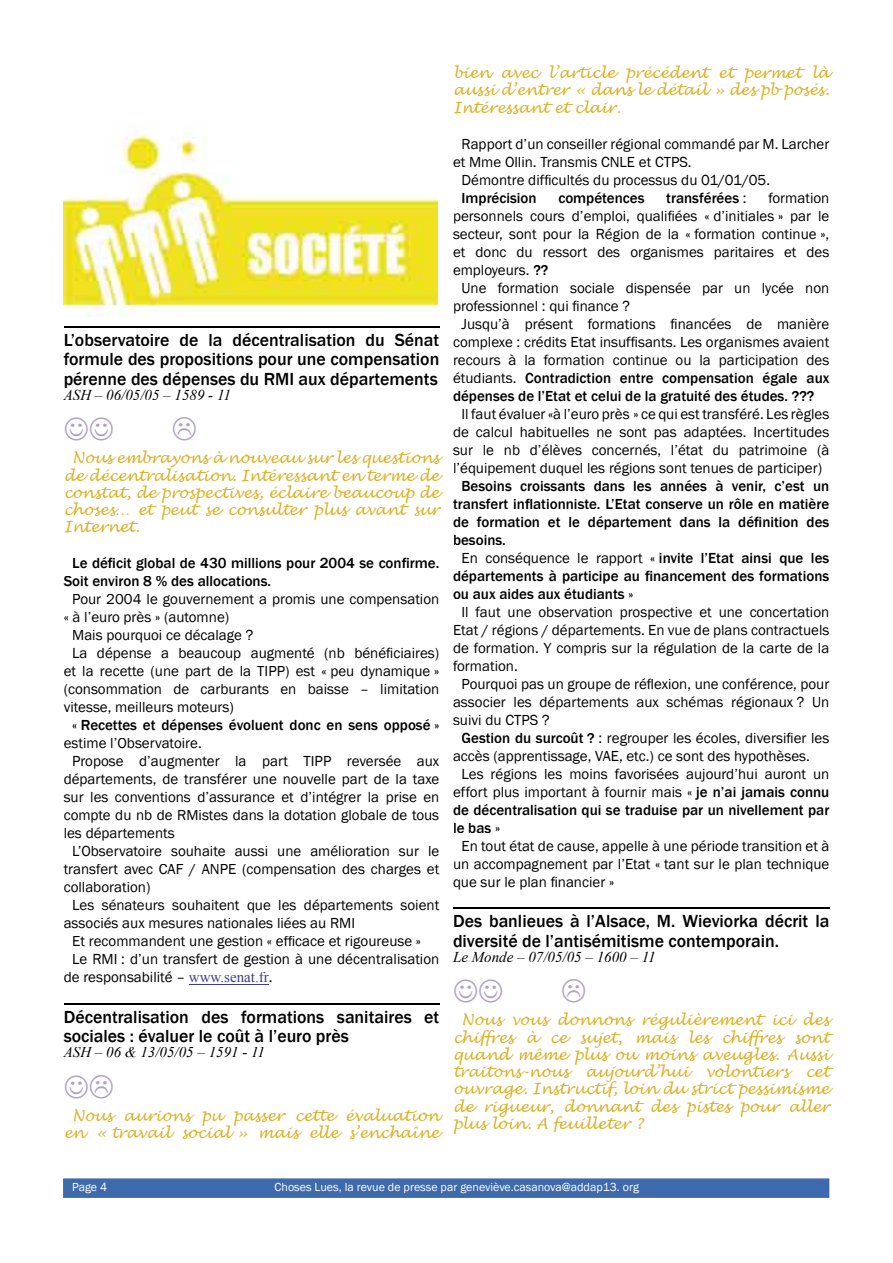
<style>
.page{position:relative;width:893px;height:1263px;background:#fff}
.page>*{position:absolute;margin:0;border:0;box-sizing:border-box;transform-origin:0 0}
.t1{font:500 18px/19.5px "Franklin Gothic";color:#000}
.t2{font:15px/18px "Franklin Gothic";color:#000;text-align:center}
.t3{font:500 15px/18px "Franklin Gothic";color:#000}
.t4{font:italic 15px/17.2px "Lucida Handwriting";color:#dfb024;text-align:justify}
.t5{font:italic 15px "Times New Roman";color:#000}
.t6{font:12px "Franklin Gothic";color:#fff}
.s1{font-family:"Times New Roman";color:#3a3f8e}
.s2{font-weight:400}
.s3{font-weight:500}
</style>
<div class="page">
<div style="left:63px;top:1178px;width:766px;height:20px;background:#3e69ac"></div>
<hr style="left:64px;top:326px;width:375px;height:2px;background:#000">
<hr style="left:64px;top:1003px;width:375px;height:2px;background:#000">
<img style="left:64px;top:126px;width:374px;height:190px">
<hr style="left:189px;top:984px;width:80px;height:1px;background:#3a3f8e">
<hr style="left:453px;top:908px;width:376px;height:1px;background:#000">
<p class="t1" style="left:64px;top:330px;width:377px;text-align:justify">L’observatoire de la décentralisation du Sénat formule des propositions pour une compensation pérenne des dépenses du RMI aux départements</p>
<p class="t5" style="left:64px;top:384px;width:169px">ASH – 06/05/05 – 1589 - 11</p>
<p class="t4" style="left:64px;top:450px;width:377px;text-indent:9px">Nous embrayons à nouveau sur les questions de décentralisation. Intéressant en terme de constat, de prospectives, éclaire beaucoup de choses… et peut se consulter plus avant sur Internet.</p>
<p class="t3" style="left:64px;top:555px;width:377px;text-indent:9px">Le déficit global de 430 millions pour 2004 se confirme.<br>Soit environ 8 % des allocations.</p>
<p class="t2" style="left:72px;top:591px;width:369px">Pour 2004 le gouvernement a promis une compensation</p>
<p class="t2" style="left:64px;top:609px;width:167px">« à l’euro près » (automne)</p>
<p class="t2" style="left:72px;top:627px;width:183px">Mais pourquoi ce décalage ?</p>
<p class="t2" style="left:72px;top:645px;width:369px">La dépense a beaucoup augmenté (nb bénéficiaires)</p>
<p class="t2" style="left:64px;top:663px;width:377px">et la recette (une part de la TIPP) est « peu dynamique »</p>
<p class="t2" style="left:64px;top:681px;width:377px">(consommation de carburants en baisse – limitation</p>
<p class="t2" style="left:64px;top:699px;width:172px">vitesse, meilleurs moteurs)</p>
<p class="t3" style="left:72px;top:717px;width:369px">« Recettes et dépenses évoluent donc en sens opposé »</p>
<p class="t2" style="left:64px;top:735px;width:140px">estime l’Observatoire.</p>
<p class="t2" style="left:72px;top:753px;width:369px">Propose d’augmenter la part TIPP reversée aux</p>
<p class="t2" style="left:64px;top:771px;width:377px">départements, de transférer une nouvelle part de la taxe</p>
<p class="t2" style="left:64px;top:789px;width:377px">sur les conventions d’assurance et d’intégrer la prise en</p>
<p class="t2" style="left:64px;top:807px;width:377px">compte du nb de RMistes dans la dotation globale de tous</p>
<p class="t2" style="left:64px;top:825px;width:113px">les départements</p>
<p class="t2" style="left:72px;top:843px;width:369px">L’Observatoire souhaite aussi une amélioration sur le</p>
<p class="t2" style="left:64px;top:861px;width:377px">transfert avec CAF / ANPE (compensation des charges et</p>
<p class="t2" style="left:64px;top:879px;width:88px">collaboration)</p>
<p class="t2" style="left:72px;top:897px;width:369px">Les sénateurs souhaitent que les départements soient</p>
<p class="t2" style="left:64px;top:915px;width:293px">associés aux mesures nationales liées au RMI</p>
<p class="t2" style="left:72px;top:933px;width:350px">Et recommandent une gestion « efficace et rigoureuse »</p>
<p class="t2" style="left:72px;top:951px;width:369px">Le RMI : d’un transfert de gestion à une décentralisation</p>
<p class="t2" style="left:64px;top:969px;width:210px">de responsabilité – <span class="s1">www.senat.fr</span>.</p>
<p class="t1" style="left:64px;top:1007px;width:377px">Décentralisation des formations sanitaires et sociales : évaluer le coût à l’euro près</p>
<p class="t5" style="left:64px;top:1042px;width:203px">ASH – 06 &amp; 13/05/05 – 1591 - 11</p>
<p class="t4" style="left:64px;top:1108px;width:377px;text-align:center">Nous aurions pu passer cette évaluation en « travail social » mais elle s’enchaîne</p>
<p class="t4" style="left:453px;top:65px;width:378px">bien avec l’article précédent et permet là aussi d’entrer « dans le détail » des pb posés.<br>Intéressant et clair.</p>
<p class="t2" style="left:461px;top:135px;width:369px">Rapport d’un conseiller régional commandé par M. Larcher</p>
<p class="t2" style="left:453px;top:153px;width:240px">et Mme Ollin. Transmis CNLE et CTPS.</p>
<p class="t2" style="left:461px;top:171px;width:310px">Démontre difficultés du processus du 01/01/05.</p>
<p class="t3" style="left:461px;top:189px;width:77px">Imprécision</p>
<p class="t3" style="left:558px;top:189px;width:88px">compétences</p>
<p class="t3" style="left:666px;top:189px;width:82px">transférées <span class="s2">:</span></p>
<p class="t2" style="left:768px;top:189px;width:63px">formation</p>
<p class="t2" style="left:453px;top:207px;width:378px">personnels cours d’emploi, qualifiées « d’initiales » par le</p>
<p class="t2" style="left:453px;top:225px;width:378px">secteur, sont pour la Région de la « formation continue »,</p>
<p class="t2" style="left:453px;top:243px;width:378px">et donc du ressort des organismes paritaires et des</p>
<p class="t2" style="left:453px;top:261px;width:97px">employeurs. <span class="s3">??</span></p>
<p class="t2" style="left:461px;top:279px;width:369px">Une formation sociale dispensée par un lycée non</p>
<p class="t2" style="left:453px;top:297px;width:179px">professionnel : qui finance ?</p>
<p class="t2" style="left:461px;top:315px;width:369px">Jusqu’à présent formations financées de manière</p>
<p class="t2" style="left:453px;top:333px;width:378px">complexe : crédits Etat insuffisants. Les organismes avaient</p>
<p class="t2" style="left:453px;top:351px;width:378px">recours à la formation continue ou la participation des</p>
<p class="t3" style="left:453px;top:369px;width:378px"><span class="s2">étudiants.</span> Contradiction entre compensation égale aux</p>
<p class="t3" style="left:453px;top:387px;width:363px">dépenses de l’Etat et celui de la gratuité des études. ???</p>
<p class="t2" style="left:453px;top:405px;width:378px">Il faut évaluer «à l’euro près » ce qui est transféré. Les règles de calcul habituelles ne sont pas adaptées. Incertitudes sur le nb d’élèves concernés, l’état du patrimoine (à l’équipement duquel les régions sont tenues de participer)</p>
<p class="t3" style="left:461px;top:477px;width:369px">Besoins croissants dans les années à venir, c’est un</p>
<p class="t3" style="left:453px;top:495px;width:378px">transfert inflationniste. L’Etat conserve un rôle en matière</p>
<p class="t3" style="left:453px;top:513px;width:378px">de formation et le département dans la définition des</p>
<p class="t3" style="left:453px;top:531px;width:54px">besoins.</p>
<p class="t3" style="left:461px;top:549px;width:369px"><span class="s2">En conséquence le rapport</span> « invite l’Etat ainsi que les</p>
<p class="t3" style="left:453px;top:567px;width:378px">départements à participe au financement des formations</p>
<p class="t3" style="left:453px;top:585px;width:182px">ou aux aides aux étudiants »</p>
<p class="t2" style="left:461px;top:603px;width:369px">Il faut une observation prospective et une concertation</p>
<p class="t2" style="left:453px;top:621px;width:378px">Etat / régions / départements. En vue de plans contractuels</p>
<p class="t2" style="left:453px;top:639px;width:378px">de formation. Y compris sur la régulation de la carte de la</p>
<p class="t2" style="left:453px;top:657px;width:66px">formation.</p>
<p class="t2" style="left:461px;top:675px;width:369px">Pourquoi pas un groupe de réflexion, une conférence, pour</p>
<p class="t2" style="left:453px;top:693px;width:378px">associer les départements aux schémas régionaux ? Un</p>
<p class="t2" style="left:453px;top:711px;width:98px">suivi du CTPS ?</p>
<p class="t2" style="left:461px;top:729px;width:369px"><span class="s3">Gestion du surcoût ?</span> : regrouper les écoles, diversifier les</p>
<p class="t2" style="left:453px;top:747px;width:358px">accès (apprentissage, VAE, etc.) ce sont des hypothèses.</p>
<p class="t2" style="left:461px;top:765px;width:369px">Les régions les moins favorisées aujourd’hui auront un</p>
<p class="t2" style="left:453px;top:783px;width:378px">effort plus important à fournir mais « <span class="s3">je n’ai jamais connu</span></p>
<p class="t3" style="left:453px;top:801px;width:378px">de décentralisation qui se traduise par un nivellement par</p>
<p class="t3" style="left:453px;top:819px;width:49px">le bas <span class="s2">»</span></p>
<p class="t2" style="left:461px;top:837px;width:369px">En tout état de cause, appelle à une période transition et à</p>
<p class="t2" style="left:453px;top:855px;width:378px">un accompagnement par l’Etat « tant sur le plan technique</p>
<p class="t2" style="left:453px;top:873px;width:163px">que sur le plan financier »</p>
<p class="t1" style="left:453px;top:911px;width:378px">Des banlieues à l’Alsace, M. Wieviorka décrit la diversité de l’antisémitisme contemporain.</p>
<p class="t5" style="left:453px;top:946px;width:204px">Le Monde – 07/05/05 – 1600 – 11</p>
<p class="t4" style="left:453px;top:1012px;width:378px;text-indent:9px">Nous vous donnons régulièrement ici des chiffres à ce sujet, mais les chiffres sont quand même plus ou moins aveugles. Aussi traitons-nous aujourd’hui volontiers cet ouvrage. Instructif, loin du strict pessimisme de rigueur, donnant des pistes pour aller plus loin. A feuilleter ?</p>
<p class="t6" style="left:72px;top:1180px;width:37px">Page 4</p>
<p class="t6" style="left:275px;top:1180px;width:366px">Choses Lues, la revue de presse par geneviève.casanova@addap13. org</p>
</div>
